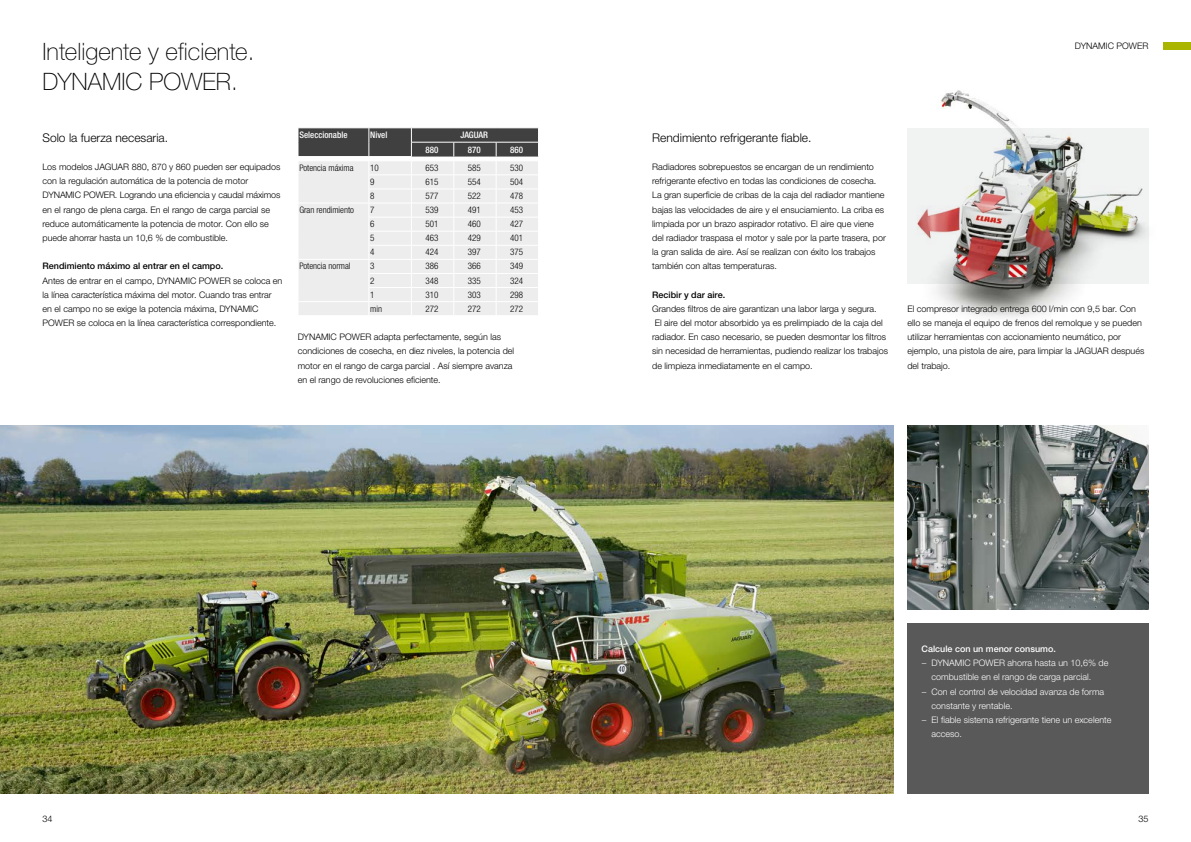
<style>
.page{position:relative;width:1191px;height:842px;background:#fff}
.page>*{position:absolute;margin:0;border:0;box-sizing:border-box;transform-origin:0 0}
.t1{font:100 24px/30px "CLAAS Helvetica Neue";color:#000}
.t2{font:300 12px "CLAAS Helvetica Neue";color:#000}
.t3{font:300 9px/14.2px "CLAAS Helvetica Neue";color:#000}
.t4{font:300 9px "CLAAS Helvetica Neue";color:#fff}
.t5{font:300 condensed 9px "CLAAS Helvetica Neue";color:#000}
.t6{font:500 9px "CLAAS Helvetica Neue";color:#000}
.t7{font:500 condensed 9px "CLAAS Helvetica Neue";color:#fff}
.t8{font:500 9px "CLAAS Helvetica Neue";color:#fff}
</style>
<div class="page">
<div style="left:1162px;top:43px;width:29px;height:7px;background:#aab500"></div>
<img style="left:0;top:425px;width:893px;height:369px">
<img style="left:907px;top:90px;width:242px;height:228px">
<img style="left:907px;top:425px;width:241px;height:184px">
<svg style="left:298px;top:128px;width:241px;height:187px;background:#d5d5d5"></svg>
<div style="left:907px;top:624px;width:241px;height:170px;background:#595959"></div>
<h1 class="t1" style="left:43px;top:37px;width:213px">Inteligente y eficiente.<br>DYNAMIC POWER.</h1>
<h2 class="t2" style="left:43px;top:130px;width:127px">Solo la fuerza necesaria.</h2>
<p class="t3" style="left:43px;top:160px;width:239px">Los modelos JAGUAR 880, 870 y 860 pueden ser equipados con la regulación automática de la potencia de motor DYNAMIC POWER. Logrando una eficiencia y caudal máximos en el rango de plena carga. En el rango de carga parcial se reduce automáticamente la potencia de motor. Con ello se puede ahorrar hasta un 10,6 % de combustible.</p>
<p class="t6" style="left:43px;top:260px;width:182px">Rendimiento máximo al entrar en el campo.</p>
<p class="t3" style="left:43px;top:273px;width:241px">Antes de entrar en el campo, DYNAMIC POWER se coloca en la línea característica máxima del motor. Cuando tras entrar en el campo no se exige la potencia máxima, DYNAMIC POWER se coloca en la línea característica correspondiente.</p>
<p class="t7" style="left:299px;top:129px;width:50px">Seleccionable</p>
<p class="t7" style="left:370px;top:129px;width:19px">Nivel</p>
<p class="t7" style="left:460px;top:129px;width:29px">JAGUAR</p>
<p class="t7" style="left:425px;top:144px;width:14px">880</p>
<p class="t7" style="left:468px;top:144px;width:14px">870</p>
<p class="t7" style="left:510px;top:144px;width:14px">860</p>
<p class="t5" style="left:299px;top:162px;width:56px">Potencia máxima</p>
<p class="t5" style="left:370px;top:162px;width:10px">10</p>
<p class="t5" style="left:425px;top:162px;width:14px">653</p>
<p class="t5" style="left:468px;top:162px;width:14px">585</p>
<p class="t5" style="left:510px;top:162px;width:14px">530</p>
<p class="t5" style="left:370px;top:176px;width:6px">9</p>
<p class="t5" style="left:425px;top:176px;width:14px">615</p>
<p class="t5" style="left:468px;top:176px;width:14px">554</p>
<p class="t5" style="left:510px;top:176px;width:14px">504</p>
<p class="t5" style="left:370px;top:190px;width:6px">8</p>
<p class="t5" style="left:425px;top:190px;width:14px">577</p>
<p class="t5" style="left:468px;top:190px;width:14px">522</p>
<p class="t5" style="left:510px;top:190px;width:14px">478</p>
<p class="t5" style="left:299px;top:204px;width:56px">Gran rendimiento</p>
<p class="t5" style="left:370px;top:204px;width:6px">7</p>
<p class="t5" style="left:425px;top:204px;width:14px">539</p>
<p class="t5" style="left:468px;top:204px;width:14px">491</p>
<p class="t5" style="left:510px;top:204px;width:14px">453</p>
<p class="t5" style="left:370px;top:218px;width:6px">6</p>
<p class="t5" style="left:425px;top:218px;width:14px">501</p>
<p class="t5" style="left:468px;top:218px;width:14px">460</p>
<p class="t5" style="left:510px;top:218px;width:14px">427</p>
<p class="t5" style="left:370px;top:232px;width:6px">5</p>
<p class="t5" style="left:425px;top:232px;width:14px">463</p>
<p class="t5" style="left:468px;top:232px;width:14px">429</p>
<p class="t5" style="left:510px;top:232px;width:14px">401</p>
<p class="t5" style="left:370px;top:246px;width:6px">4</p>
<p class="t5" style="left:425px;top:246px;width:14px">424</p>
<p class="t5" style="left:468px;top:246px;width:14px">397</p>
<p class="t5" style="left:510px;top:246px;width:14px">375</p>
<p class="t5" style="left:299px;top:260px;width:53px">Potencia normal</p>
<p class="t5" style="left:370px;top:260px;width:6px">3</p>
<p class="t5" style="left:425px;top:260px;width:14px">386</p>
<p class="t5" style="left:468px;top:260px;width:14px">366</p>
<p class="t5" style="left:510px;top:260px;width:14px">349</p>
<p class="t5" style="left:370px;top:274px;width:6px">2</p>
<p class="t5" style="left:425px;top:274px;width:14px">348</p>
<p class="t5" style="left:468px;top:274px;width:14px">335</p>
<p class="t5" style="left:510px;top:274px;width:14px">324</p>
<p class="t5" style="left:370px;top:289px;width:6px">1</p>
<p class="t5" style="left:425px;top:289px;width:14px">310</p>
<p class="t5" style="left:468px;top:289px;width:14px">303</p>
<p class="t5" style="left:510px;top:289px;width:14px">298</p>
<p class="t5" style="left:370px;top:303px;width:13px">min</p>
<p class="t5" style="left:425px;top:303px;width:14px">272</p>
<p class="t5" style="left:468px;top:303px;width:14px">272</p>
<p class="t5" style="left:510px;top:303px;width:14px">272</p>
<p class="t3" style="left:298px;top:330px;width:218px">DYNAMIC POWER adapta perfectamente, según las condiciones de cosecha, en diez niveles, la potencia del motor en el rango de carga parcial . Así siempre avanza en el rango de revoluciones eficiente.</p>
<p class="t3" style="left:1074px;top:39px;width:75px">DYNAMIC POWER</p>
<h2 class="t2" style="left:652px;top:130px;width:161px">Rendimiento refrigerante fiable.</h2>
<p class="t3" style="left:652px;top:160px;width:235px">Radiadores sobrepuestos se encargan de un rendimiento refrigerante efectivo en todas las condiciones de cosecha.<br>La gran superficie de cribas de la caja del radiador mantiene bajas las velocidades de aire y el ensuciamiento. La criba es limpiada por un brazo aspirador rotativo. El aire que viene del radiador traspasa el motor y sale por la parte trasera, por la gran salida de aire. Así se realizan con éxito los trabajos también con altas temperaturas.</p>
<p class="t6" style="left:652px;top:289px;width:74px">Recibir y dar aire.</p>
<p class="t3" style="left:652px;top:302px;width:237px">Grandes filtros de aire garantizan una labor larga y segura.<br>El aire del motor absorbido ya es prelimpiado de la caja del radiador. En caso necesario, se pueden desmontar los filtros sin necesidad de herramientas, pudiendo realizar los trabajos de limpieza inmediatamente en el campo.</p>
<p class="t3" style="left:907px;top:302px;width:238px">El compresor integrado entrega 600 l/min con 9,5 bar. Con ello se maneja el equipo de frenos del remolque y se pueden utilizar herramientas con accionamiento neumático, por ejemplo, una pistola de aire, para limpiar la JAGUAR después del trabajo.</p>
<p class="t8" style="left:921px;top:643px;width:136px">Calcule con un menor consumo.</p>
<p class="t4" style="left:921px;top:657px;width:188px">− DYNAMIC POWER ahorra hasta un 10,6% de</p>
<p class="t4" style="left:931px;top:671px;width:161px">combustible en el rango de carga parcial.</p>
<p class="t4" style="left:921px;top:685px;width:184px">− Con el control de velocidad avanza de forma</p>
<p class="t4" style="left:931px;top:700px;width:82px">constante y rentable.</p>
<p class="t4" style="left:921px;top:714px;width:191px">− El fiable sistema refrigerante tiene un excelente</p>
<p class="t4" style="left:931px;top:728px;width:32px">acceso.</p>
<p class="t3" style="left:43px;top:812px;width:12px">34</p>
<p class="t3" style="left:1138px;top:812px;width:12px">35</p>
</div>
